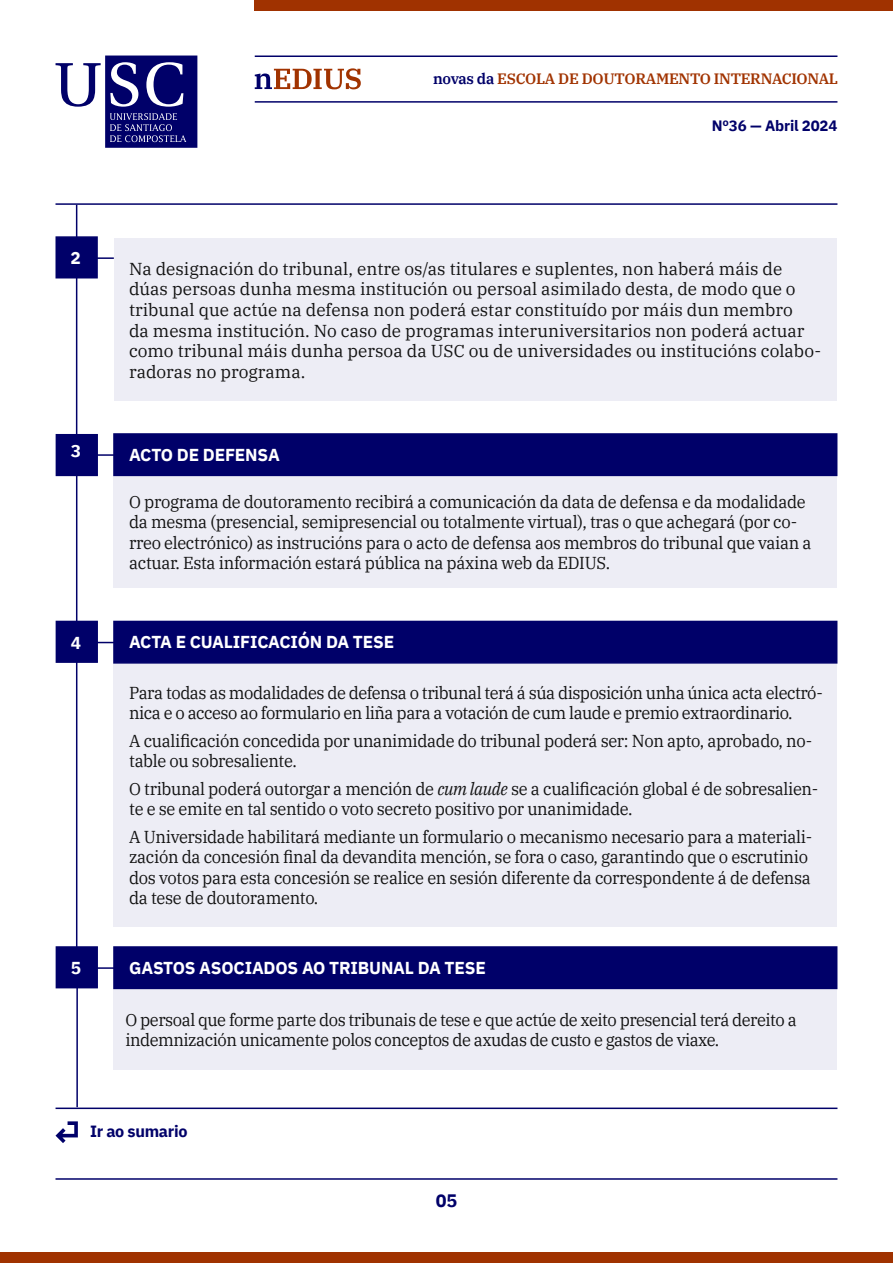
<style>
.page{position:relative;width:893px;height:1263px;background:#fff}
.page>*{position:absolute;margin:0;border:0;box-sizing:border-box;transform-origin:0 0}
.t1{font:700 18px "IBM Plex Sans";color:#000069}
.t2{font:17.25px/20.2px "IBM Plex Serif";letter-spacing:-.02em;color:#121212;scale:.96 1}
.t3{font:17.25px/20.7px "IBM Plex Serif";color:#121212}
.t4{font:700 17.25px "IBM Plex Sans";letter-spacing:-.01em;color:#fff}
.t5{font:700 16.2px "IBM Plex Sans";letter-spacing:-.02em;color:#000069}
.t6{font:600 15px "IBM Plex Serif";letter-spacing:-.02em;color:#a13300}
.t7{font:700 15px "IBM Plex Sans";letter-spacing:-.01em;color:#000069}
.s1{color:#000069}
.s2{font-style:italic}
</style>
<div class="page">
<hr style="left:255px;top:56px;width:582px;height:1px;background:#000069">
<hr style="left:255px;top:101px;width:582px;height:2px;background:#000069">
<div style="left:255px;top:0;width:638px;height:10px;background:#a03200"></div>
<div style="left:0;top:1252px;width:893px;height:11px;background:#a03200"></div>
<hr style="left:56px;top:203px;width:781px;height:2px;background:#000069">
<svg style="left:56px;top:1121px;width:22px;height:22px"></svg>
<hr style="left:56px;top:1107px;width:781px;height:2px;background:#000069">
<hr style="left:56px;top:1178px;width:781px;height:2px;background:#000069">
<svg style="left:255px;top:68px;width:106px;height:21px"></svg>
<svg style="left:56px;top:56px;width:141px;height:92px"></svg>
<hr style="left:76px;top:205px;width:1px;height:233px;background:#000069">
<hr style="left:76px;top:657px;width:1px;height:298px;background:#000069">
<hr style="left:76px;top:463px;width:1px;height:167px;background:#000069">
<div style="left:113px;top:989px;width:724px;height:80px;background:#ededf5"></div>
<div style="left:113px;top:664px;width:724px;height:263px;background:#ededf5"></div>
<div style="left:113px;top:476px;width:724px;height:112px;background:#ededf5"></div>
<svg style="left:98px;top:257px;width:16px;height:2px"></svg>
<div style="left:114px;top:238px;width:723px;height:162px;background:#ededf5"></div>
<div style="left:56px;top:236px;width:42px;height:42px;background:#000069;border:2px solid #000069"></div>
<div style="left:56px;top:434px;width:42px;height:42px;background:#000069"></div>
<div style="left:56px;top:621px;width:42px;height:42px;background:#000069;border:2px solid #000069"></div>
<div style="left:56px;top:946px;width:42px;height:42px;background:#000069;border:2px solid #000069"></div>
<div style="left:113px;top:433px;width:724px;height:43px;background:#000069;border:2px solid #000069"></div>
<div style="left:113px;top:621px;width:724px;height:43px;background:#000069;border:2px solid #000069"></div>
<div style="left:113px;top:946px;width:724px;height:43px;background:#000069;border:2px solid #000069"></div>
<svg style="left:97px;top:454px;width:19px;height:2px"></svg>
<svg style="left:97px;top:642px;width:19px;height:1px"></svg>
<svg style="left:97px;top:967px;width:19px;height:2px"></svg>
<hr style="left:76px;top:978px;width:2px;height:129px;background:#000069">
<p class="t6" style="left:433px;top:67px;width:407px"><span class="s1">novas da</span> ESCOLA DE DOUTORAMENTO INTERNACIONAL</p>
<p class="t7" style="left:712px;top:114px;width:127px">Nº36 — Abril 2024</p>
<p class="t4" style="left:71px;top:244px;width:12px">2</p>
<p class="t3" style="left:129px;top:257px;width:694px">Na designación do tribunal, entre os/as titulares e suplentes, non haberá máis de dúas persoas dunha mesma institución ou persoal asimilado desta, de modo que o tribunal que actúe na defensa non poderá estar constituído por máis dun membro<br>da mesma institución. No caso de programas interuniversitarios non poderá actuar como tribunal máis dunha persoa da USC ou de universidades ou institucións colabo&shy;radoras no programa.</p>
<p class="t4" style="left:71px;top:437px;width:12px">3</p>
<p class="t4" style="left:129px;top:441px;width:152px">ACTO DE DEFENSA</p>
<p class="t2" style="left:129px;top:490px;width:712px">O programa de doutoramento recibirá a comunicación da data de defensa e da modalidade da mesma (presencial, semipresencial ou totalmente virtual), tras o que achegará (por co&shy;rreo electrónico) as instrucións para o acto de defensa aos membros do tribunal que vaian a actuar. Esta información estará pública na páxina web da EDIUS.</p>
<p class="t4" style="left:71px;top:629px;width:12px">4</p>
<p class="t4" style="left:129px;top:628px;width:266px">ACTA E CUALIFICACIÓN DA TESE</p>
<p class="t2" style="left:129px;top:681px;width:724px">Para todas as modalidades de defensa o tribunal terá á súa disposición unha única acta electró&shy;nica e o acceso ao formulario en liña para a votación de cum laude e premio extraordinario.</p>
<p class="t2" style="left:129px;top:729px;width:713px">A cualificación concedida por unanimidade do tribunal poderá ser: Non apto, aprobado, no&shy;table ou sobresaliente.</p>
<p class="t2" style="left:129px;top:777px;width:719px">O tribunal poderá outorgar a mención de <span class="s2">cum laude</span> se a cualificación global é de sobresalien&shy;te e se emite en tal sentido o voto secreto positivo por unanimidade.</p>
<p class="t2" style="left:129px;top:825px;width:713px">A Universidade habilitará mediante un formulario o mecanismo necesario para a materiali&shy;zación da concesión final da devandita mención, se fora o caso, garantindo que o escrutinio dos votos para esta concesión se realice en sesión diferente da correspondente á de defensa da tese de doutoramento.</p>
<p class="t4" style="left:71px;top:954px;width:12px">5</p>
<p class="t4" style="left:129px;top:954px;width:358px">GASTOS ASOCIADOS AO TRIBUNAL DA TESE</p>
<p class="t2" style="left:125px;top:1008px;width:701px">O persoal que forme parte dos tribunais de tese e que actúe de xeito presencial terá dereito a indemnización unicamente polos conceptos de axudas de custo e gastos de viaxe.</p>
<p class="t5" style="left:90px;top:1118px;width:99px">Ir ao sumario</p>
<p class="t1" style="left:436px;top:1186px;width:23px">05</p>
</div>
